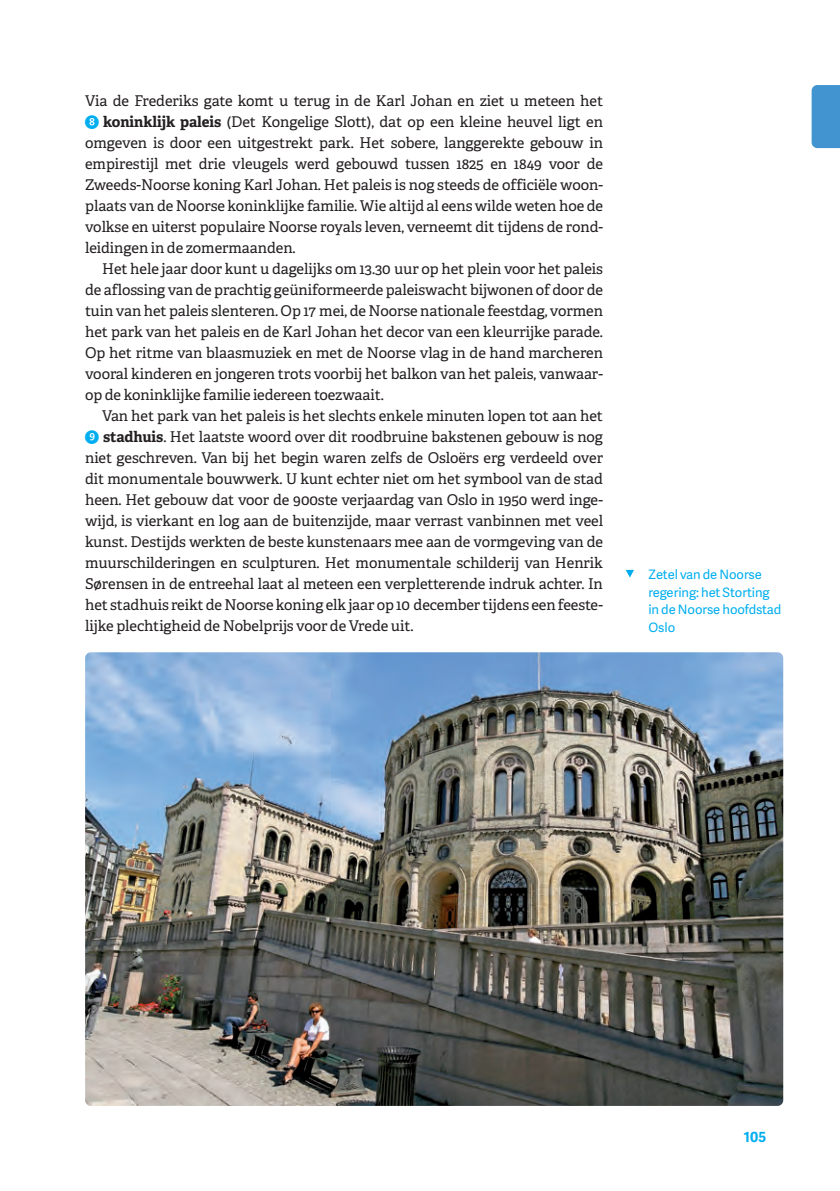
<style>
.page{position:relative;width:840px;height:1191px;background:#fff}
.page>*{position:absolute;margin:0;border:0;box-sizing:border-box;transform-origin:0 0}
.t1{font:14.8px/21px "Adelle";letter-spacing:-.005em;color:#231f20;text-align:justify}
.t2{font:700 14px "Adelle Sans";color:#00aeef}
.t3{font:13px/17.6px "Adelle Sans";letter-spacing:-.005em;color:#00aeef}
.s1{font-family:"Zahlen Kreis Quadr Stern";font-size:20px;color:#00aeef}
.s2{font-weight:700}
</style>
<div class="page">
<img style="left:85px;top:652px;width:697px;height:454px">
<svg style="left:626px;top:570px;width:7px;height:7px"></svg>
<div style="left:811px;top:85px;width:28px;height:63px;background:#4194d0"></div>
<p class="t1" style="left:85px;top:91px;width:519px">Via de Frederiks gate komt u terug in de Karl Johan en ziet u meteen het <span class="s1">H</span> <span class="s2">koninklijk paleis</span> (Det Kongelige Slott), dat op een kleine heuvel ligt en omgeven is door een uitgestrekt park. Het sobere, langgerekte gebouw in empirestijl met drie vleugels werd gebouwd tussen 1825 en 1849 voor de Zweeds-Noorse koning Karl Johan. Het paleis is nog steeds de officiële woon&shy;plaats van de Noorse koninklijke familie. Wie altijd al eens wilde weten hoe de volkse en uiterst populaire Noorse royals leven, verneemt dit tijdens de rond&shy;leidingen in de zomermaanden.</p>
<p class="t1" style="left:85px;top:259px;width:519px;text-indent:17px">Het hele jaar door kunt u dagelijks om 13.30 uur op het plein voor het paleis de aflossing van de prachtig geüniformeerde paleiswacht bijwonen of door de tuin van het paleis slenteren. Op 17 mei, de Noorse nationale feestdag, vormen het park van het paleis en de Karl Johan het decor van een kleurrijke parade.<br>Op het ritme van blaasmuziek en met de Noorse vlag in de hand marcheren vooral kinderen en jongeren trots voorbij het balkon van het paleis, vanwaar&shy;op de koninklijke familie iedereen toezwaait.</p>
<p class="t1" style="left:85px;top:406px;width:519px;text-indent:17px">Van het park van het paleis is het slechts enkele minuten lopen tot aan het <span class="s1">I</span> <span class="s2">stadhuis</span>. Het laatste woord over dit roodbruine bakstenen gebouw is nog niet geschreven. Van bij het begin waren zelfs de Osloërs erg verdeeld over dit monumentale bouwwerk. U kunt echter niet om het symbool van de stad heen. Het gebouw dat voor de 900ste verjaardag van Oslo in 1950 werd inge&shy;wijd, is vierkant en log aan de buitenzijde, maar verrast vanbinnen met veel kunst. Destijds werkten de beste kunstenaars mee aan de vormgeving van de muurschilderingen en sculpturen. Het monumentale schilderij van Henrik Sørensen in de entreehal laat al meteen een verpletterende indruk achter. In het stadhuis reikt de Noorse koning elk jaar op 10 december tijdens een feeste&shy;lijke plechtigheid de Nobelprijs voor de Vrede uit.</p>
<p class="t3" style="left:648px;top:565px;width:134px">Zetel van de Noorse regering: het Storting in de Noorse hoofdstad<br>Oslo</p>
<p class="t2" style="left:743px;top:1126px;width:24px">105</p>
</div>
